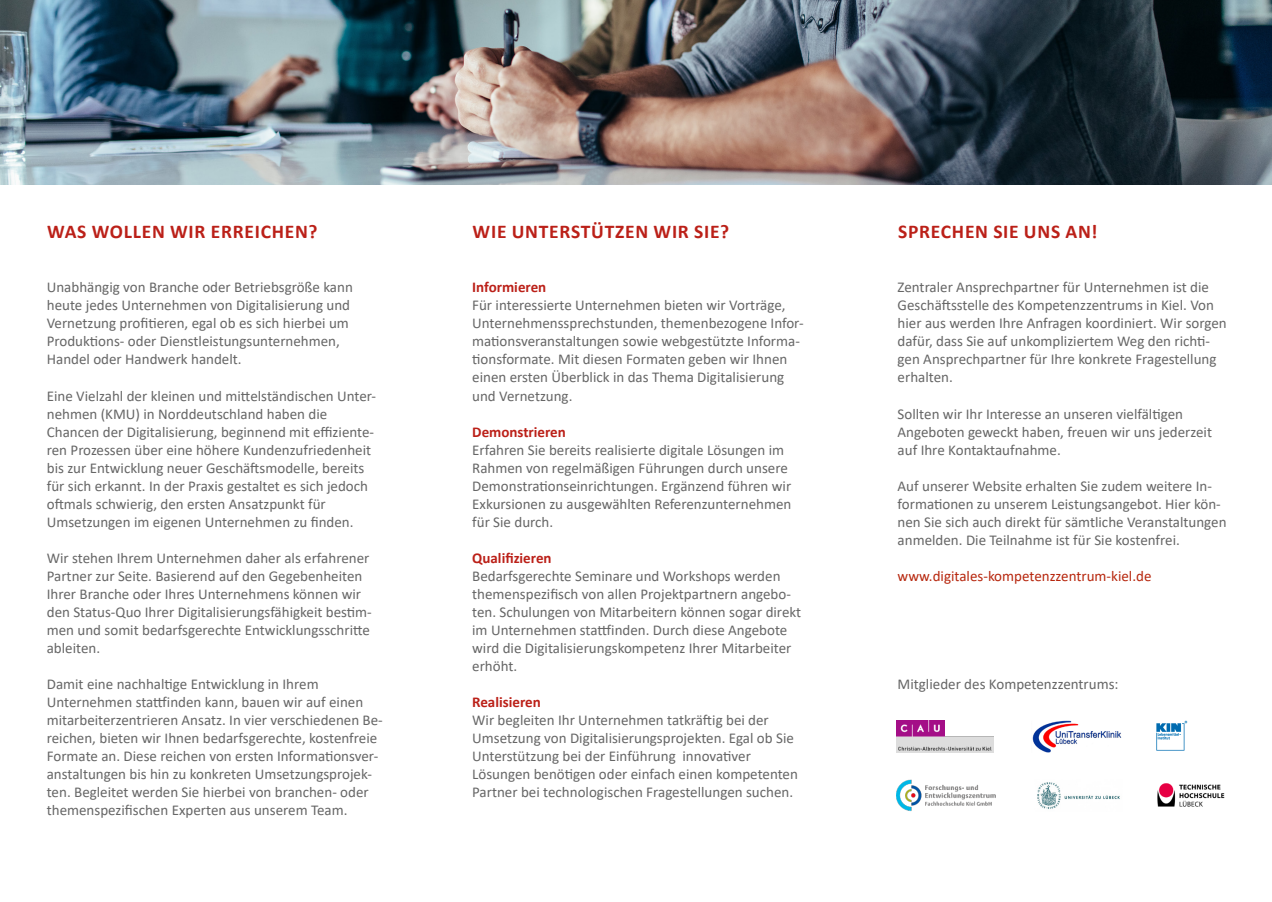
<style>
.page{position:relative;width:1272px;height:902px;background:#fff}
.page>*{position:absolute;margin:0;border:0;box-sizing:border-box;transform-origin:0 0}
.t1{font:700 19.5px "Calibri";letter-spacing:.04em;color:#bb2018}
.t2{font:15px/18px "Calibri";color:#666}
.t3{font:700 15px "Calibri";color:#bb2018}
.t4{font:15px "Calibri";color:#b7270e}
</style>
<div class="page">
<img style="left:0;top:0;width:1271px;height:184px">
<img style="left:896px;top:720px;width:97px;height:32px">
<img style="left:1156px;top:720px;width:31px;height:31px">
<img style="left:1032px;top:720px;width:90px;height:32px">
<img style="left:1157px;top:783px;width:68px;height:24px">
<img style="left:896px;top:779px;width:100px;height:32px">
<img style="left:1037px;top:782px;width:83px;height:27px">
<p class="t1" style="left:47px;top:218px;width:272px">WAS WOLLEN WIR ERREICHEN?</p>
<p class="t2" style="left:47px;top:278px;width:307px">Unabhängig von Branche oder Betriebsgröße kann heute jedes Unternehmen von Digitalisierung und</p>
<p class="t2" style="left:47px;top:314px;width:303px">Vernetzung profitieren, egal ob es sich hierbei um</p>
<p class="t2" style="left:47px;top:332px;width:295px">Produktions- oder Dienstleistungsunternehmen,</p>
<p class="t2" style="left:47px;top:350px;width:196px">Handel oder Handwerk handelt.</p>
<p class="t2" style="left:47px;top:386px;width:331px">Eine Vielzahl der kleinen und mittelständischen Unter&shy;nehmen (KMU) in Norddeutschland haben die</p>
<p class="t2" style="left:47px;top:422px;width:329px">Chancen der Digitalisierung, beginnend mit effiziente&shy;ren Prozessen über eine höhere Kundenzufriedenheit bis zur Entwicklung neuer Geschäftsmodelle, bereits für sich erkannt. In der Praxis gestaltet es sich jedoch oftmals schwierig, den ersten Ansatzpunkt für</p>
<p class="t2" style="left:47px;top:512px;width:308px">Umsetzungen im eigenen Unternehmen zu finden.</p>
<p class="t2" style="left:47px;top:548px;width:326px">Wir stehen Ihrem Unternehmen daher als erfahrener Partner zur Seite. Basierend auf den Gegebenheiten Ihrer Branche oder Ihres Unternehmens können wir den Status-Quo Ihrer Digitalisierungsfähigkeit bestim&shy;men und somit bedarfsgerechte Entwicklungsschritte ableiten.</p>
<p class="t2" style="left:47px;top:674px;width:273px">Damit eine nachhaltige Entwicklung in Ihrem</p>
<p class="t2" style="left:47px;top:692px;width:337px">Unternehmen stattfinden kann, bauen wir auf einen mitarbeiterzentrieren Ansatz. In vier verschiedenen Be&shy;reichen, bieten wir Ihnen bedarfsgerechte, kostenfreie Formate an. Diese reichen von ersten Informationsver&shy;anstaltungen bis hin zu konkreten Umsetzungsprojek&shy;ten. Begleitet werden Sie hierbei von branchen- oder themenspezifischen Experten aus unserem Team.</p>
<p class="t1" style="left:472px;top:218px;width:258px">WIE UNTERSTÜTZEN WIR SIE?</p>
<p class="t3" style="left:472px;top:277px;width:76px">Informieren</p>
<p class="t2" style="left:472px;top:296px;width:333px">Für interessierte Unternehmen bieten wir Vorträge, Unternehmenssprechstunden, themenbezogene Infor&shy;mationsveranstaltungen sowie webgestützte Informa&shy;tionsformate. Mit diesen Formaten geben wir Ihnen einen ersten Überblick in das Thema Digitalisierung und Vernetzung.</p>
<p class="t3" style="left:472px;top:421px;width:95px">Demonstrieren</p>
<p class="t2" style="left:472px;top:440px;width:321px">Erfahren Sie bereits realisierte digitale Lösungen im Rahmen von regelmäßigen Führungen durch unsere Demonstrationseinrichtungen. Ergänzend führen wir Exkursionen zu ausgewählten Referenzunternehmen für Sie durch.</p>
<p class="t3" style="left:472px;top:547px;width:81px">Qualifizieren</p>
<p class="t2" style="left:472px;top:566px;width:330px">Bedarfsgerechte Seminare und Workshops werden themenspezifisch von allen Projektpartnern angebo&shy;ten. Schulungen von Mitarbeitern können sogar direkt im Unternehmen stattfinden. Durch diese Angebote wird die Digitalisierungskompetenz Ihrer Mitarbeiter erhöht.</p>
<p class="t3" style="left:472px;top:691px;width:70px">Realisieren</p>
<p class="t2" style="left:472px;top:710px;width:323px">Wir begleiten Ihr Unternehmen tatkräftig bei der<br>Umsetzung von Digitalisierungsprojekten. Egal ob Sie<br>Unterstützung bei der Einführung innovativer</p>
<p class="t2" style="left:472px;top:764px;width:327px">Lösungen benötigen oder einfach einen kompetenten<br>Partner bei technologischen Fragestellungen suchen.</p>
<p class="t1" style="left:898px;top:218px;width:201px">SPRECHEN SIE UNS AN!</p>
<p class="t2" style="left:897px;top:278px;width:313px">Zentraler Ansprechpartner für Unternehmen ist die</p>
<p class="t2" style="left:897px;top:296px;width:330px">Geschäftsstelle des Kompetenzzentrums in Kiel. Von hier aus werden Ihre Anfragen koordiniert. Wir sorgen dafür, dass Sie auf unkompliziertem Weg den richti&shy;gen Ansprechpartner für Ihre konkrete Fragestellung erhalten.</p>
<p class="t2" style="left:897px;top:404px;width:287px">Sollten wir Ihr Interesse an unseren vielfältigen</p>
<p class="t2" style="left:897px;top:422px;width:316px">Angeboten geweckt haben, freuen wir uns jederzeit auf Ihre Kontaktaufnahme.</p>
<p class="t2" style="left:897px;top:476px;width:330px">Auf unserer Website erhalten Sie zudem weitere In&shy;formationen zu unserem Leistungsangebot. Hier kön&shy;nen Sie sich auch direkt für sämtliche Veranstaltungen anmelden. Die Teilnahme ist für Sie kostenfrei.</p>
<p class="t4" style="left:897px;top:565px;width:255px">www.digitales-kompetenzzentrum-kiel.de</p>
<p class="t2" style="left:897px;top:674px;width:222px">Mitglieder des Kompetenzzentrums:</p>
</div>
